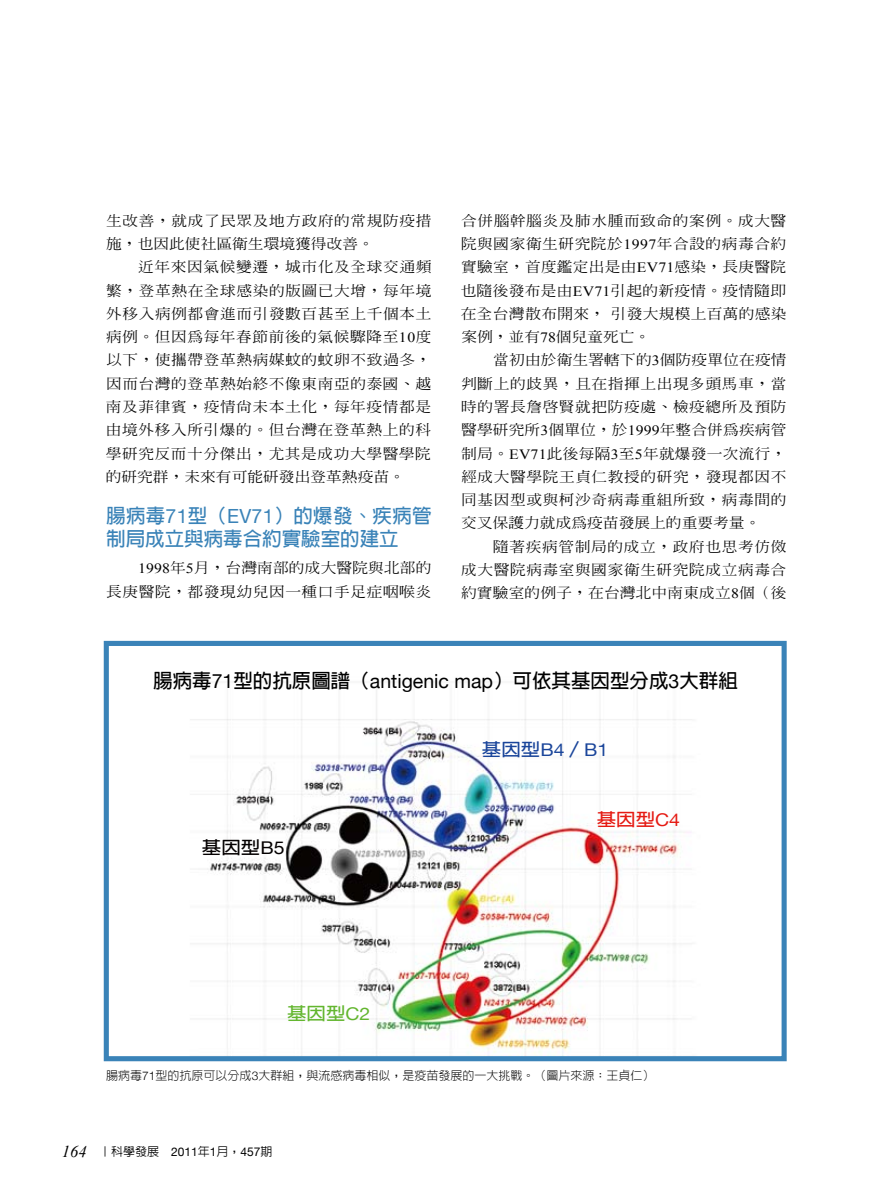
<style>
.page{position:relative;width:893px;height:1191px;background:#fff}
.page>*{position:absolute;margin:0;border:0;box-sizing:border-box;transform-origin:0 0}
.t1{font:700 19.5px "AR Hei B5";color:#000}
.t2{font:700 19.5px/22.5px "AR Hei B5";color:#3a83b8}
.t3{font:700 17.55px "AR Hei B5";color:#1a459a;scale:1.11 1}
.t4{font:700 17.55px "AR Hei B5";color:#e51a13;scale:1.11 1}
.t5{font:700 17.55px "AR Hei B5";color:#63b62f;scale:1.11 1}
.t6{font:700 17.55px "AR Hei B5";color:#040000;scale:1.11 1}
.t7{font:500 14.1px/23.2px "AR Ming B5";letter-spacing:.015em;color:#000;text-align:justify;scale:1.11 1}
.t8{font:500 14.1px/23.2px "AR Ming B5";letter-spacing:.035em;color:#000;scale:1.11 1}
.t9{font:300 12px "AR Hei B5";color:#000}
.t10{font:500 12px "AR Hei B5";color:#000}
.s1{font-family:"Times New Roman";font-weight:400}
.s2{font-family:"Helvetica Neue";font-weight:400}
.s3{font-family:"Helvetica Neue"}
.s4{font-family:"Times New Roman";font-weight:400;font-style:italic;font-size:16.5px}
</style>
<div class="page">
<img style="left:190px;top:681px;width:502px;height:374px">
<div style="left:104px;top:641px;width:683px;height:420px;border:5px solid #3a83b8"></div>
<p class="t8" style="left:106px;top:209px;width:295px">生改善，就成了民眾及地方政府的常規防疫措施，也因此使社區衛生環境獲得改善。</p>
<p class="t7" style="left:106px;top:255px;width:295px;text-indent:32px">近年來因氣候變遷，城市化及全球交通頻繁，登革熱在全球感染的版圖已大增，每年境外移入病例都會進而引發數百甚至上千個本土病例。但因為每年春節前後的氣候驟降至<span class="s1">10</span>度以下，使攜帶登革熱病媒蚊的蚊卵不致過冬，因而台灣的登革熱始終不像東南亞的泰國、越南及菲律賓，疫情尚未本土化，每年疫情都是由境外移入所引爆的。但台灣在登革熱上的科學研究反而十分傑出，尤其是成功大學醫學院的研究群，未來有可能研發出登革熱疫苗。</p>
<h1 class="t2" style="left:106px;top:504px;width:327px">腸病毒<span class="s2">71</span>型（<span class="s2">EV71</span>）的爆發、疾病管制局成立與病毒合約實驗室的建立</h1>
<p class="t8" style="left:106px;top:556px;width:295px;text-align:right"><span class="s1">1998</span>年<span class="s1">5</span>月，台灣南部的成大醫院與北部的<br>長庚醫院，都發現幼兒因一種口手足症咽喉炎</p>
<p class="t7" style="left:461px;top:209px;width:295px">合併腦幹腦炎及肺水腫而致命的案例。成大醫院與國家衛生研究院於<span class="s1">1997</span>年合設的病毒合約實驗室，首度鑑定出是由<span class="s1">EV71</span>感染，長庚醫院也隨後發布是由<span class="s1">EV71</span>引起的新疫情。疫情隨即在全台灣散布開來，引發大規模上百萬的感染案例，並有<span class="s1">78</span>個兒童死亡。</p>
<p class="t7" style="left:461px;top:348px;width:295px;text-indent:32px">當初由於衛生署轄下的<span class="s1">3</span>個防疫單位在疫情判斷上的歧異，且在指揮上出現多頭馬車，當時的署長詹啟賢就把防疫處、檢疫總所及預防醫學研究所<span class="s1">3</span>個單位，於<span class="s1">1999</span>年整合併為疾病管制局。<span class="s1">EV71</span>此後每隔<span class="s1">3</span>至<span class="s1">5</span>年就爆發一次流行，經成大醫學院王貞仁教授的研究，發現都因不同基因型或與柯沙奇病毒重組所致，病毒間的交叉保護力就成為疫苗發展上的重要考量。</p>
<p class="t7" style="left:461px;top:534px;width:295px;text-indent:32px">隨著疾病管制局的成立，政府也思考仿傚成大醫院病毒室與國家衛生研究院成立病毒合約實驗室的例子，在台灣北中南東成立<span class="s1">8</span>個（後</p>
<h1 class="t1" style="left:153px;top:670px;width:586px">腸病毒<span class="s2">71</span>型的抗原圖譜（<span class="s2">antigenic map</span>）可依其基因型分成<span class="s2">3</span>大群組</h1>
<p class="t3" style="left:482px;top:740px;width:115px">基因型<span class="s2">B4</span>／<span class="s2">B1</span></p>
<p class="t6" style="left:202px;top:838px;width:76px">基因型<span class="s2">B5</span></p>
<p class="t5" style="left:287px;top:1004px;width:77px">基因型<span class="s2">C2</span></p>
<p class="t4" style="left:597px;top:810px;width:77px">基因型<span class="s2">C4</span></p>
<p class="t9" style="left:106px;top:1069px;width:550px">腸病毒<span class="s3">71</span>型的抗原可以分成<span class="s3">3</span>大群組，與流感病毒相似，是疫苗發展的一大挑戰。（圖片來源：王貞仁）</p>
<p class="t10" style="left:62px;top:1145px;width:212px"><span class="s4">164</span> ｜科學發展 <span class="s2">2011</span>年<span class="s2">1</span>月，<span class="s2">457</span>期</p>
</div>
